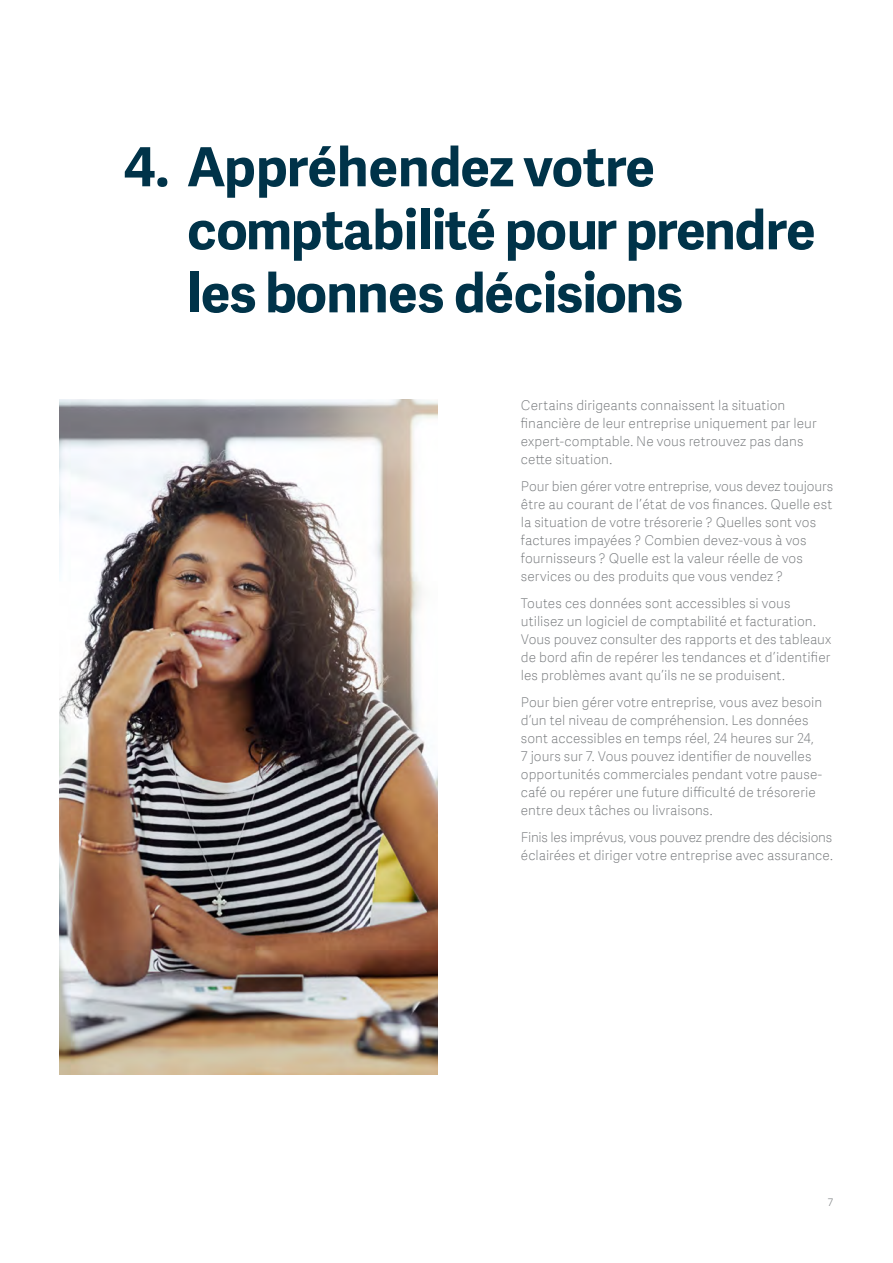
<style>
.page{position:relative;width:893px;height:1263px;background:#fff}
.page>*{position:absolute;margin:0;border:0;box-sizing:border-box;transform-origin:0 0}
.t1{font:700 54px/63px "Adelle Sans SAGE";letter-spacing:-.015em;color:#003349}
.t2{font:13.5px/18px "Adelle Sans SAGE Th";letter-spacing:.005em;color:#75787b}
.t3{font:10.5px "Adelle Sans SAGE Lt";color:#888b8d}
</style>
<div class="page">
<img style="left:59px;top:399px;width:379px;height:676px">
<h1 class="t1" style="left:187px;top:133px;width:630px;text-indent:-64px">4. Appréhendez votre comptabilité pour prendre les bonnes décisions</h1>
<p class="t2" style="left:521px;top:395px;width:297px">Certains dirigeants connaissent la situation financière de leur entreprise uniquement par leur expert-comptable. Ne vous retrouvez pas dans cette situation.</p>
<p class="t2" style="left:521px;top:476px;width:314px">Pour bien gérer votre entreprise, vous devez toujours être au courant de l’état de vos finances. Quelle est la situation de votre trésorerie ? Quelles sont vos factures impayées ? Combien devez-vous à vos fournisseurs ? Quelle est la valeur réelle de vos services ou des produits que vous vendez ?</p>
<p class="t2" style="left:521px;top:593px;width:312px">Toutes ces données sont accessibles si vous utilisez un logiciel de comptabilité et facturation.<br>Vous pouvez consulter des rapports et des tableaux de bord afin de repérer les tendances et d’identifier les problèmes avant qu’ils ne se produisent.</p>
<p class="t2" style="left:521px;top:692px;width:303px">Pour bien gérer votre entreprise, vous avez besoin d’un tel niveau de compréhension. Les données sont accessibles en temps réel, 24 heures sur 24, 7 jours sur 7. Vous pouvez identifier de nouvelles opportunités commerciales pendant votre pause&shy;café ou repérer une future difficulté de trésorerie entre deux tâches ou livraisons.</p>
<p class="t2" style="left:521px;top:827px;width:313px">Finis les imprévus, vous pouvez prendre des décisions éclairées et diriger votre entreprise avec assurance.</p>
<p class="t3" style="left:828px;top:1195px;width:7px">7</p>
</div>
